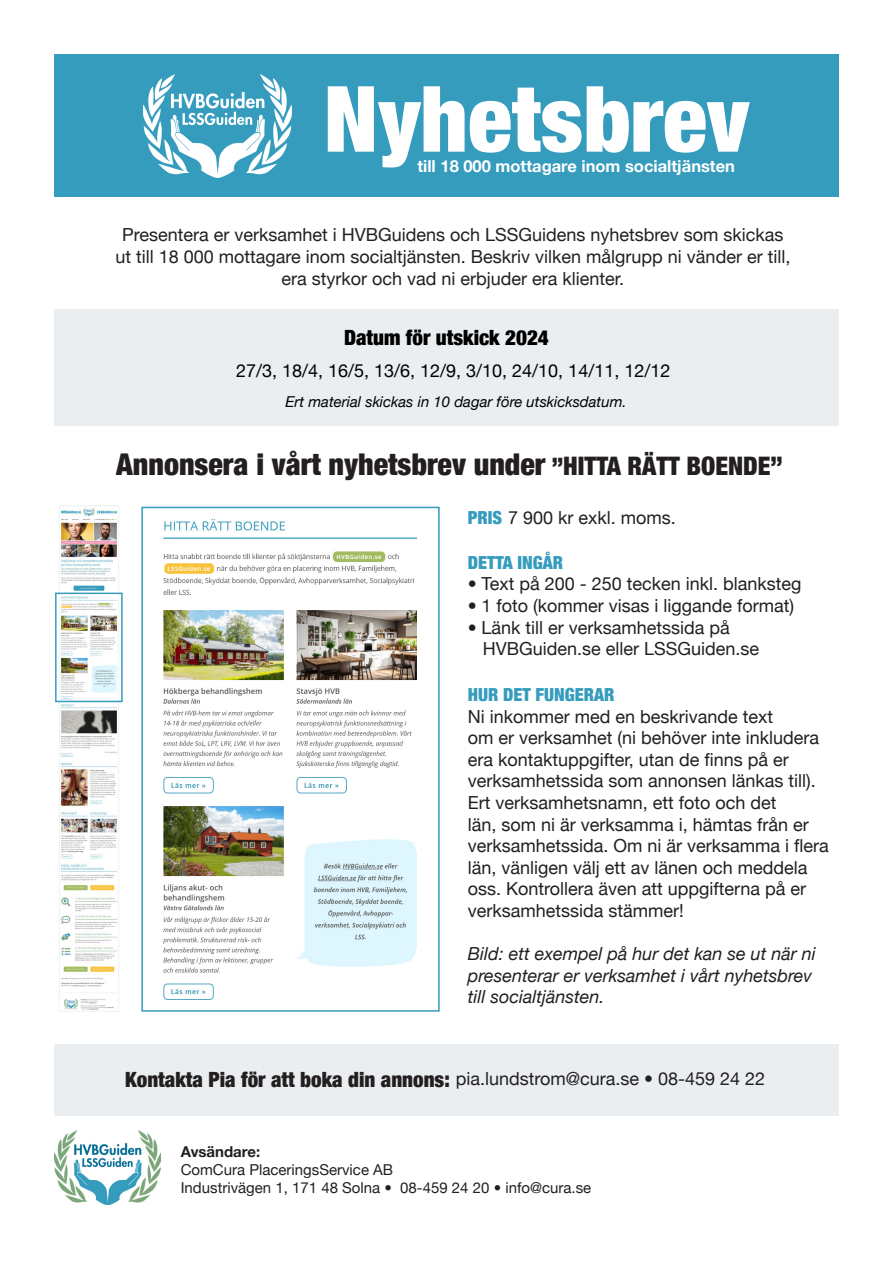
<style>
.page{position:relative;width:893px;height:1263px;background:#fff}
.page>*{position:absolute;margin:0;border:0;box-sizing:border-box;transform-origin:0 0}
.t1{font:900 condensed 91.5px "Helvetica Neue";color:#fff}
.t2{font:900 condensed 30px "Helvetica Neue";color:#231f20}
.t3{font:900 condensed 21px "Helvetica Neue";color:#231f20}
.t4{font:900 condensed 21px "Helvetica Neue";color:#000001}
.t5{font:18px/21.6px "Helvetica Neue";color:#231f20}
.t6{font:italic 18px/21.6px "Helvetica Neue";color:#231f20}
.t7{font:18px "Helvetica Neue";color:#000001}
.t8{font:900 condensed 18px "Helvetica Neue";color:#369cbe}
.t9{font:700 16.5px "Helvetica Neue";color:#fff}
.t10{font:15px/18px "Helvetica Neue";color:#231f20}
.t11{font:italic 15px "Helvetica Neue";color:#000001}
.s1{font-size:24px}
.s2{font-size:25.5px}
.s3{font-weight:900;font-stretch:condensed;color:#369cbe}
.s4{font-weight:900;font-stretch:condensed}
.s5{font-weight:400;font-stretch:normal;font-size:18px}
.s6{font-size:18px}
.s7{font-weight:700}
</style>
<div class="page">
<div style="left:54px;top:309px;width:785px;height:117px;background:#ebeef0"></div>
<div style="left:54px;top:54px;width:785px;height:143px;background:#369cbe"></div>
<img style="left:54px;top:1130px;width:107px;height:74px">
<img style="left:143px;top:74px;width:149px;height:104px">
<div style="left:54px;top:1044px;width:784px;height:71px;background:#ebeef0"></div>
<img style="left:61px;top:508px;width:56px;height:502px">
<div style="left:59px;top:506px;width:60px;height:506px;border:1px solid #f0f2f4"></div>
<div style="left:55px;top:593px;width:68px;height:109px;border:2px solid #369cbe"></div>
<img style="left:164px;top:520px;width:252px;height:479px">
<div style="left:141px;top:507px;width:299px;height:505px;border:2px solid #369cbe"></div>
<p class="t1" style="left:324px;top:44px;width:427px">Nyhetsbrev</p>
<p class="t9" style="left:417px;top:154px;width:319px">till 18 000 mottagare inom socialtjänsten</p>
<p class="t5" style="left:115px;top:225px;width:676px;text-align:center">Presentera er verksamhet i HVBGuidens och LSSGuidens nyhetsbrev som skickas ut till 18 000 mottagare inom socialtjänsten. Beskriv vilken målgrupp ni vänder er till, era styrkor och vad ni erbjuder era klienter.</p>
<p class="t4" style="left:344px;top:321px;width:206px">Datum för utskick 2024</p>
<p class="t7" style="left:236px;top:358px;width:436px">27/3, 18/4, 16/5, 13/6, 12/9, 3/10, 24/10, 14/11, 12/12</p>
<p class="t11" style="left:285px;top:390px;width:343px">Ert material skickas in 10 dagar före utskicksdatum.</p>
<p class="t2" style="left:116px;top:439px;width:668px">Annonsera i vårt nyhetsbrev under <span class="s1">”</span><span class="s2">HITTA RÄTT BOENDE”</span></p>
<p class="t5" style="left:468px;top:508px;width:210px"><span class="s3">PRIS</span> 7 900 kr exkl. moms.</p>
<p class="t8" style="left:468px;top:548px;width:97px">DETTA INGÅR</p>
<p class="t5" style="left:468px;top:574px;width:335px"><span class="s4">•</span> Text på 200 - 250 tecken inkl. blanksteg</p>
<p class="t5" style="left:468px;top:596px;width:328px"><span class="s4">•</span> 1 foto (kommer visas i liggande format)</p>
<p class="t5" style="left:483px;top:617px;width:278px;text-indent:-15px"><span class="s4">•</span> Länk till er verksamhetssida på<br>HVBGuiden.se eller LSSGuiden.se</p>
<p class="t5" style="left:468px;top:685px;width:363px"><span class="s3">HUR DET FUNGERAR<br></span>Ni inkommer med en beskrivande text<br>om er verksamhet (ni behöver inte inkludera era kontaktuppgifter, utan de finns på er verksamhetssida som annonsen länkas till).<br>Ert verksamhetsnamn, ett foto och det<br>län, som ni är verksamma i, hämtas från er verksamhetssida. Om ni är verksamma i flera län, vänligen välj ett av länen och meddela oss. Kontrollera även att uppgifterna på er verksamhetssida stämmer!</p>
<p class="t6" style="left:468px;top:944px;width:350px">Bild: ett exempel på hur det kan se ut när ni presenterar er verksamhet i vårt nyhetsbrev till socialtjänsten.</p>
<p class="t3" style="left:125px;top:1062px;width:642px">Kontakta Pia för att boka din annons: <span class="s5">pia.lundstrom@cura.se</span> <span class="s6">•</span> <span class="s5">08-459 24 22</span></p>
<p class="t10" style="left:181px;top:1144px;width:412px"><span class="s7">Avsändare:<br></span>ComCura PlaceringsService AB<br>Industrivägen 1, 171 48 Solna <span class="s4">•</span> 08-459 24 20 <span class="s4">•</span> info@cura.se</p>
</div>
